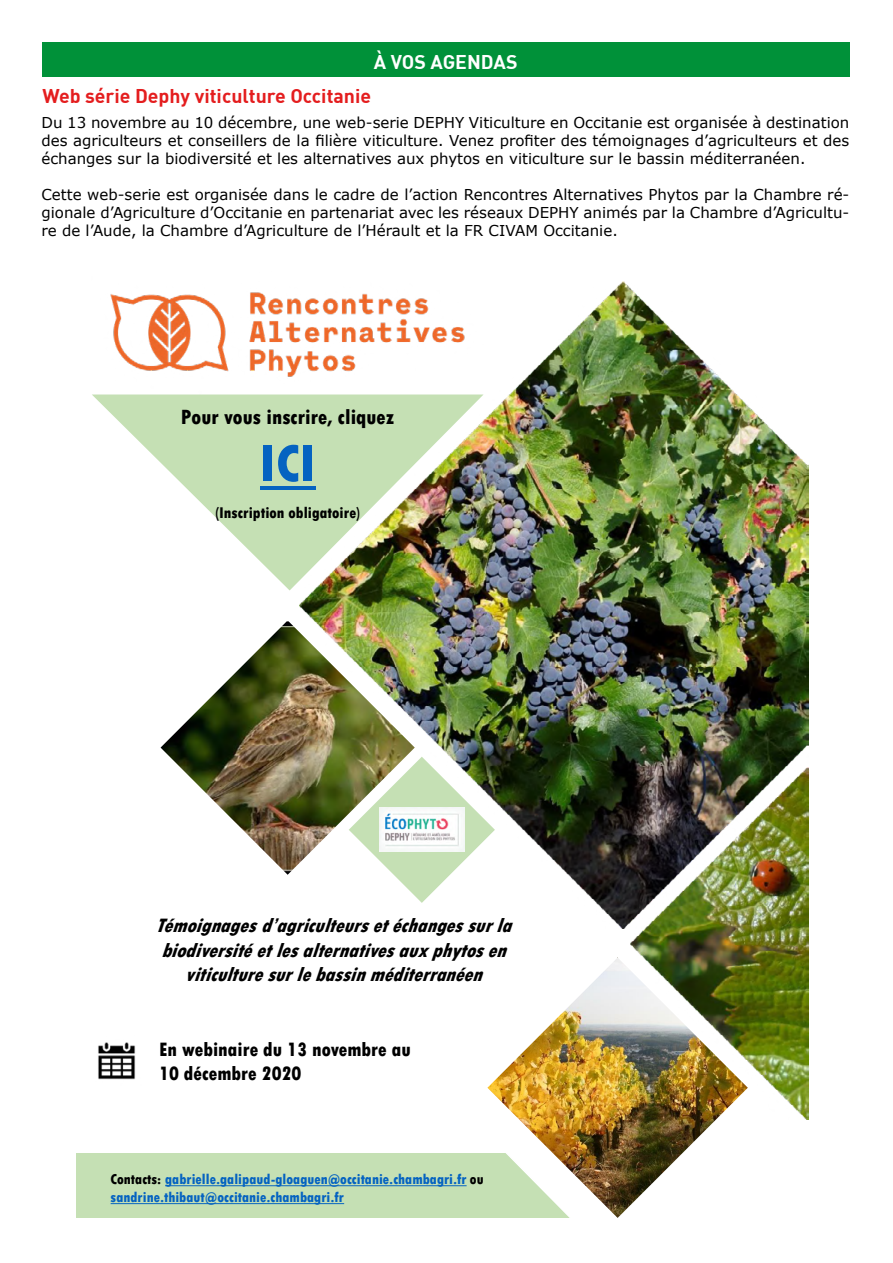
<style>
.page{position:relative;width:893px;height:1263px;background:#fff}
.page>*{position:absolute;margin:0;border:0;box-sizing:border-box;transform-origin:0 0}
.t1{font:800 condensed 54.15px "Tw Cen";color:#0563c1}
.t2{font:800 34.65px "Franklin Gothic";color:#000}
.t3{font:800 condensed 21.6px "Tw Cen";color:#000}
.t4{font:italic 800 condensed 20.4px/24.5px "Tw Cen";color:#000;text-align:center}
.t5{font:800 condensed 20.4px/24.5px "Tw Cen";color:#000}
.t6{font:700 19.5px "DIN";color:#e41d1e}
.t7{font:700 19.5px "DIN";color:#fff}
.t8{font:800 condensed 16.2px "Tw Cen";color:#000}
.t9{font:15px/18px "Verdana";color:#000;text-align:justify}
.t10{font:800 condensed 15px/17.9px "Tw Cen";color:#0563c1}
.s1{font-size:43.5px}
.s2{color:#000}
</style>
<div class="page">
<div style="left:42px;top:43px;width:808px;height:34px;background:#009139"></div>
<img style="left:161px;top:621px;width:138px;height:254px">
<div style="left:76px;top:1153px;width:515px;height:65px;background:#c5e0b4"></div>
<img style="left:631px;top:928px;width:177px;height:191px">
<img style="left:487px;top:957px;width:261px;height:261px">
<svg style="left:131px;top:433px;width:168px;height:157px;fill:#c5e0b4"></svg>
<hr style="left:260px;top:486px;width:56px;height:4px;background:#0563c1">
<img style="left:98px;top:1042px;width:38px;height:38px">
<img style="left:92px;top:292px;width:207px;height:141px">
<svg style="left:165px;top:1185px;width:302px;height:1px"></svg>
<svg style="left:111px;top:1203px;width:233px;height:1px"></svg>
<img style="left:299px;top:282px;width:509px;height:646px">
<h3 class="t7" style="left:374px;top:50px;width:145px">À VOS AGENDAS</h3>
<h3 class="t6" style="left:43px;top:83px;width:330px">Web série Dephy viticulture Occitanie</h3>
<p class="t9" style="left:41px;top:114px;width:809px">Du 13 novembre au 10 décembre, une web-serie DEPHY Viticulture en Occitanie est organisée à destination des agriculteurs et conseillers de la filière viticulture. Venez profiter des témoignages d’agriculteurs et des échanges sur la biodiversité et les alternatives aux phytos en viticulture sur le bassin méditerranéen.</p>
<p class="t9" style="left:41px;top:186px;width:809px">Cette web-serie est organisée dans le cadre de l’action Rencontres Alternatives Phytos par la Chambre ré&shy;gionale d’Agriculture d’Occitanie en partenariat avec les réseaux DEPHY animés par la Chambre d’Agricultu&shy;re de l’Aude, la Chambre d’Agriculture de l’Hérault et la FR CIVAM Occitanie.</p>
<h2 class="t2" style="left:88px;top:196px;width:709px">WEB<span class="s1">-</span>SERIE DEPHY VITICULTURE <span class="s1">O</span>CCITANIE</h2>
<h3 class="t3" style="left:181px;top:404px;width:215px">Pour vous inscrire, cliquez</h3>
<h1 class="t1" style="left:260px;top:432px;width:57px">ICI</h1>
<p class="t8" style="left:215px;top:503px;width:147px">(Inscription obligatoire)</p>
<h3 class="t4" style="left:156px;top:913px;width:365px">Témoignagesd’agriculteursetéchangessurla biodiversitéetlesalternativesauxphytos en viticulturesurlebassinméditerranéen</h3>
<h3 class="t5" style="left:159px;top:1037px;width:253px">En webinaire du 13 novembre au<br>10 décembre 2020</h3>
<p class="t10" style="left:111px;top:1170px;width:375px"><span class="s2">Contacts:</span> gabrielle.galipaud-gloaguen@occitanie.chambagri.fr <span class="s2">ou </span>sandrine.thibaut@occitanie.chambagri.fr</p>
</div>
